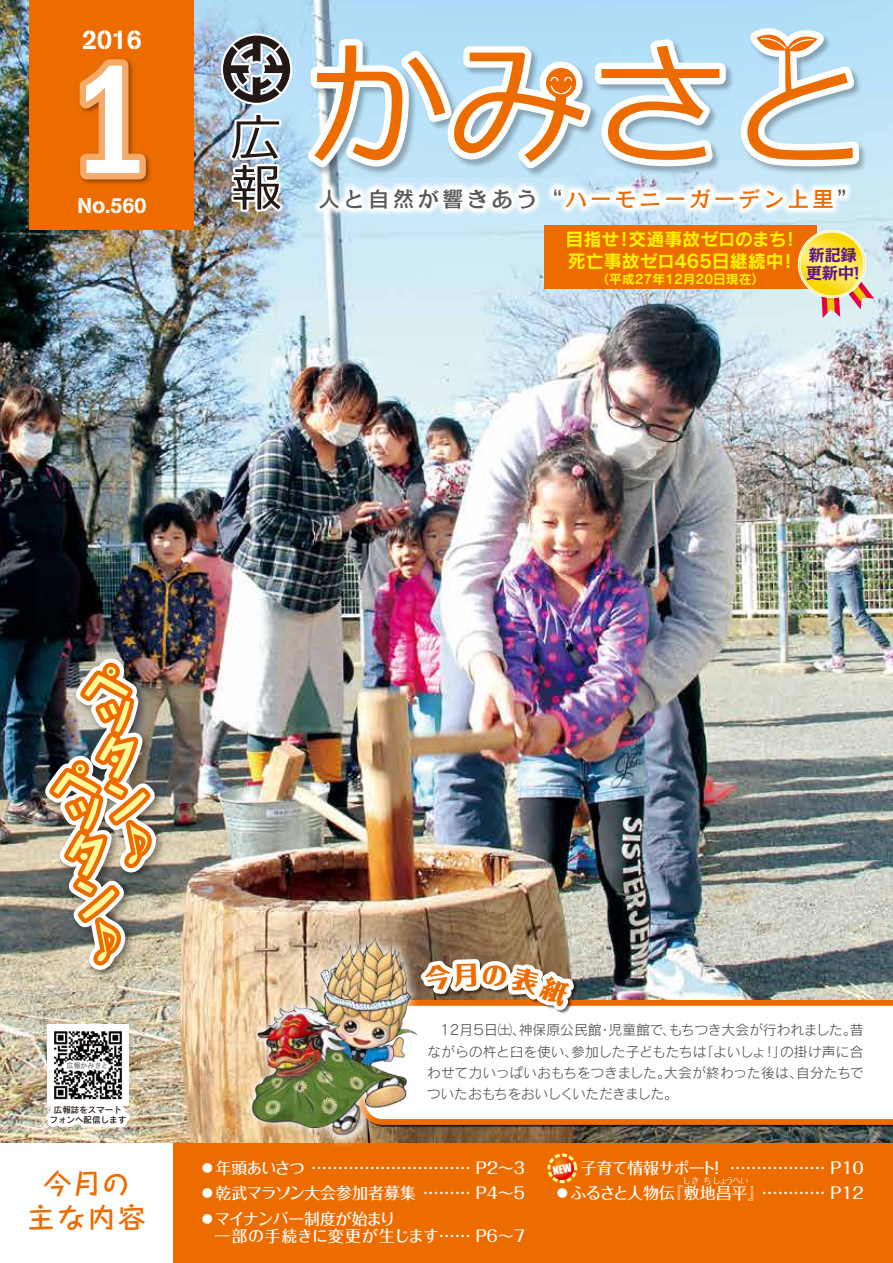
<style>
.page{position:relative;width:893px;height:1263px;background:#fff}
.page>*{position:absolute;margin:0;border:0;box-sizing:border-box;transform-origin:0 0}
.t1{font:500 condensed 159.45px "Franklin Gothic";color:#fff}
.t2{font:50.4px/50.4px "Meiryo";color:#221815}
.t3{font:700 27.6px/34px "Taka Hand Std De";letter-spacing:.09em;color:#ed6c00;text-align:center}
.t4{font:26.55px "AG Book Stencil";color:#fff}
.t5{font:21.45px "Rodin Camille Pro DB";letter-spacing:.15em;color:#595757}
.t6{font:21.3px "AG Book Stencil";color:#fff}
.t7{font:18px "Rodin Pro N B";color:#fff100}
.t8{font:18px "Rodin Pro N B";letter-spacing:-.02em;color:#fff100}
.t9{font:500 15.9px "Folk Pro";letter-spacing:-.025em;color:#fff}
.t10{font:500 15.9px "Folk Pro";color:#fff}
.t11{font:500 15.9px "Folk Pro";letter-spacing:.05em;color:#fff}
.t12{font:500 15.9px "Folk Pro";letter-spacing:-.045em;color:#fff}
.t13{font:500 15.9px "Folk Pro";letter-spacing:-.075em;color:#fff}
.t14{font:700 15.9px/18px "Kakumin Pro";color:#601886}
.t15{font:13.8px/21.3px "Rodin Pro N M";letter-spacing:-.005em;color:#595757}
.t16{font:13.8px "Rodin Pro N M";letter-spacing:-.03em;color:#595757}
.t17{font:13.8px "Rodin Pro N M";letter-spacing:.015em;color:#595757}
.t18{font:12.75px "Rodin Pro N B";color:#fff100}
.t19{font:8.55px/9.6px "Rodin Pro N DB";color:#221815;text-align:center}
.t20{font:8.55px "Folk Pro";letter-spacing:-.085em;color:#fff}
.s1{color:#ed6c00}
</style>
<div class="page">
<img style="left:0;top:0;width:893px;height:1144px">
<div style="left:0;top:1144px;width:893px;height:119px;background:#ed6c00"></div>
<div style="left:30px;top:0;width:164px;height:230px;background:#ed6c00"></div>
<img style="left:739px;top:26px;width:131px;height:100px">
<svg style="left:219px;top:27px;width:646px;height:188px"></svg>
<img style="left:257px;top:126px;width:636px;height:145px">
<div style="left:0;top:1144px;width:172px;height:119px;background:#fff"></div>
<img style="left:57px;top:230px;width:104px;height:7px">
<svg style="left:79px;top:58px;width:72px;height:126px"></svg>
<img style="left:236px;top:921px;width:196px;height:223px">
<img style="left:6px;top:637px;width:206px;height:361px">
<img style="left:288px;top:953px;width:123px;height:193px">
<div style="left:544px;top:225px;width:272px;height:64px;background:#ed6c00"></div>
<svg style="left:794px;top:226px;width:80px;height:92px;background:#ecd280"></svg>
<img style="left:48px;top:1025px;width:80px;height:56px">
<img style="left:35px;top:1081px;width:99px;height:63px">
<img style="left:31px;top:647px;width:138px;height:334px">
<img style="left:411px;top:929px;width:479px;height:255px">
<h3 class="t4" style="left:82px;top:23px;width:61px">2016</h3>
<h1 class="t1" style="left:68px;top:15px;width:83px">1</h1>
<h3 class="t6" style="left:77px;top:193px;width:71px">No.560</h3>
<h2 class="t2" style="left:231px;top:115px;width:51px">広報</h2>
<h3 class="t5" style="left:319px;top:184px;width:541px">人と自然が響きあう“<span class="s1">ハーモニーガーデン上里</span>“</h3>
<h3 class="t8" style="left:629px;top:228px;width:160px">交通事故ゼロのまち</h3>
<h3 class="t7" style="left:566px;top:228px;width:55px">目指せ</h3>
<h3 class="t7" style="left:615px;top:228px;width:19px">！</h3>
<h3 class="t7" style="left:782px;top:228px;width:19px">!</h3>
<h3 class="t7" style="left:568px;top:249px;width:217px">死亡事故ゼロ465日継続中</h3>
<p class="t18" style="left:597px;top:271px;width:169px">（平成27年12月20日現在(</p>
<h3 class="t7" style="left:779px;top:249px;width:19px">!</h3>
<p class="t14" style="left:849px;top:244px;width:17px;text-indent:-40px">新記録!</p>
<p class="t14" style="left:806px;top:262px;width:49px">更新中</p>
<p class="t19" style="left:50px;top:1105px;width:78px">広報誌をスマートフォンへ配信します</p>
<h3 class="t3" style="left:27px;top:1163px;width:120px">今月の主な内容</h3>
<p class="t15" style="left:609px;top:1019px;width:256px">児童館でもちつき大会が行われました昔。</p>
<p class="t15" style="left:662px;top:1019px;width:15px">、</p>
<p class="t15" style="left:440px;top:1019px;width:87px">12月５日㈯、</p>
<p class="t15" style="left:519px;top:1019px;width:84px">神保原公民館</p>
<p class="t15" style="left:598px;top:1019px;width:15px">・</p>
<p class="t15" style="left:427px;top:1040px;width:152px">ながらの杵と臼を使い、</p>
<p class="t16" style="left:571px;top:1042px;width:137px">参加した子どもたちは</p>
<p class="t15" style="left:780px;top:1040px;width:85px">の掛け声に合</p>
<p class="t15" style="left:700px;top:1040px;width:68px">「よいしょ</p>
<p class="t15" style="left:762px;top:1040px;width:26px">！」</p>
<p class="t17" style="left:664px;top:1064px;width:140px">大会が終わった後は、</p>
<p class="t15" style="left:427px;top:1061px;width:253px">わせて力いっぱいおもちをつきました。ついたおもちをおいしくいただきました。</p>
<p class="t15" style="left:796px;top:1061px;width:69px">自分たちで</p>
<p class="t9" style="left:200px;top:1154px;width:291px">●年頭あいさつ ………………………… Ｐ</p>
<p class="t9" style="left:484px;top:1154px;width:17px">２</p>
<p class="t9" style="left:498px;top:1154px;width:28px">~3</p>
<p class="t10" style="left:200px;top:1180px;width:291px">●乾武マラソン大会参加者募集 ……… Ｐ</p>
<p class="t9" style="left:200px;top:1205px;width:197px">●マイナンバー制度が始まり</p>
<p class="t9" style="left:484px;top:1180px;width:17px">４</p>
<p class="t9" style="left:498px;top:1180px;width:28px">~5</p>
<p class="t11" style="left:214px;top:1222px;width:276px">一部の手続きに変更が生じます…… Ｐ</p>
<p class="t9" style="left:487px;top:1222px;width:39px">6~7</p>
<p class="t12" style="left:581px;top:1154px;width:137px">子育て情報サポート</p>
<p class="t9" style="left:842px;top:1154px;width:23px">10</p>
<p class="t9" style="left:709px;top:1154px;width:137px">！ ……………… Ｐ</p>
<p class="t20" style="left:683px;top:1173px;width:67px">しきちしょうへい</p>
<p class="t13" style="left:554px;top:1180px;width:122px">●ふるさと人物伝</p>
<p class="t9" style="left:667px;top:1180px;width:179px">『敷地昌平』………… Ｐ</p>
<p class="t9" style="left:839px;top:1180px;width:28px">１２</p>
</div>
